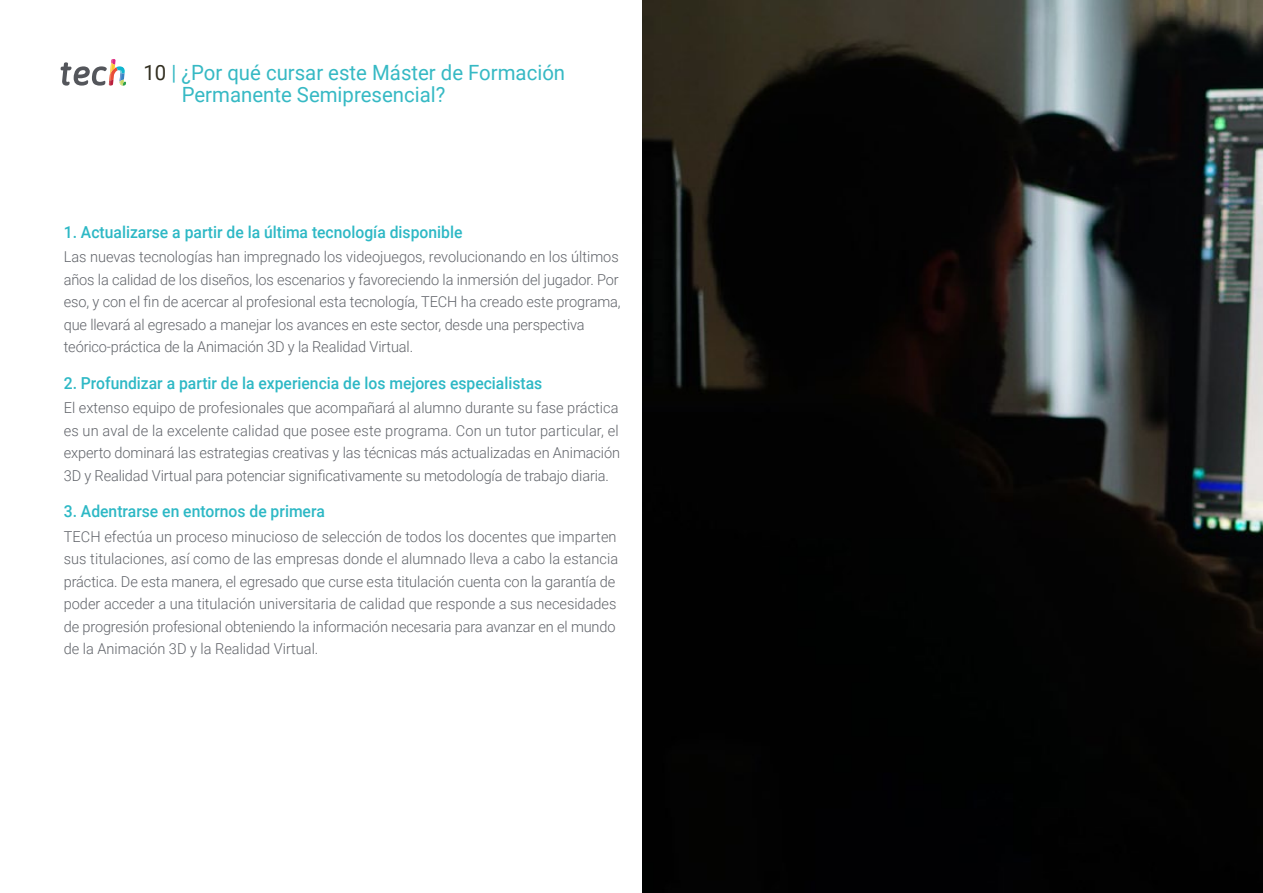
<style>
.page{position:relative;width:1263px;height:893px;background:#fff}
.page>*{position:absolute;margin:0;border:0;box-sizing:border-box;transform-origin:0 0}
.t1{font:21px/22.5px "Roboto";color:#36b9c4}
.t2{font:500 16.5px "Roboto";color:#2db8c5;scale:.95 1}
.t3{font:300 15px/22.5px "Roboto";letter-spacing:-.005em;color:#61646a}
.s1{color:#312e20}
</style>
<div class="page">
<svg style="left:61px;top:59px;width:65px;height:27px"></svg>
<img style="left:642px;top:0;width:621px;height:893px">
<h1 class="t1" style="left:182px;top:60px;width:385px;text-indent:-38px"><span class="s1">10</span> | ¿Por qué cursar este Máster de Formación<br>Permanente Semipresencial?</h1>
<p class="t2" style="left:64px;top:220px;width:421px">1. Actualizarse a partir de la última tecnología disponible</p>
<p class="t3" style="left:64px;top:245px;width:558px">Las nuevas tecnologías han impregnado los videojuegos, revolucionando en los últimos años la calidad de los diseños, los escenarios y favoreciendo la inmersión del jugador. Por eso, y con el fin de acercar al profesional esta tecnología, TECH ha creado este programa, que llevará al egresado a manejar los avances en este sector, desde una perspectiva teórico-práctica de la Animación 3D y la Realidad Virtual.</p>
<p class="t2" style="left:64px;top:371px;width:505px">2. Profundizar a partir de la experiencia de los mejores especialistas</p>
<p class="t3" style="left:64px;top:396px;width:558px;text-align:justify">El extenso equipo de profesionales que acompañará al alumno durante su fase práctica es un aval de la excelente calidad que posee este programa. Con un tutor particular, el experto dominará las estrategias creativas y las técnicas más actualizadas en Animación 3D y Realidad Virtual para potenciar significativamente su metodología de trabajo diaria.</p>
<p class="t2" style="left:64px;top:500px;width:276px">3. Adentrarse en entornos de primera</p>
<p class="t3" style="left:64px;top:524px;width:556px">TECH efectúa un proceso minucioso de selección de todos los docentes que imparten sus titulaciones, así como de las empresas donde el alumnado lleva a cabo la estancia práctica. De esta manera, el egresado que curse esta titulación cuenta con la garantía de poder acceder a una titulación universitaria de calidad que responde a sus necesidades de progresión profesional obteniendo la información necesaria para avanzar en el mundo de la Animación 3D y la Realidad Virtual.</p>
</div>
